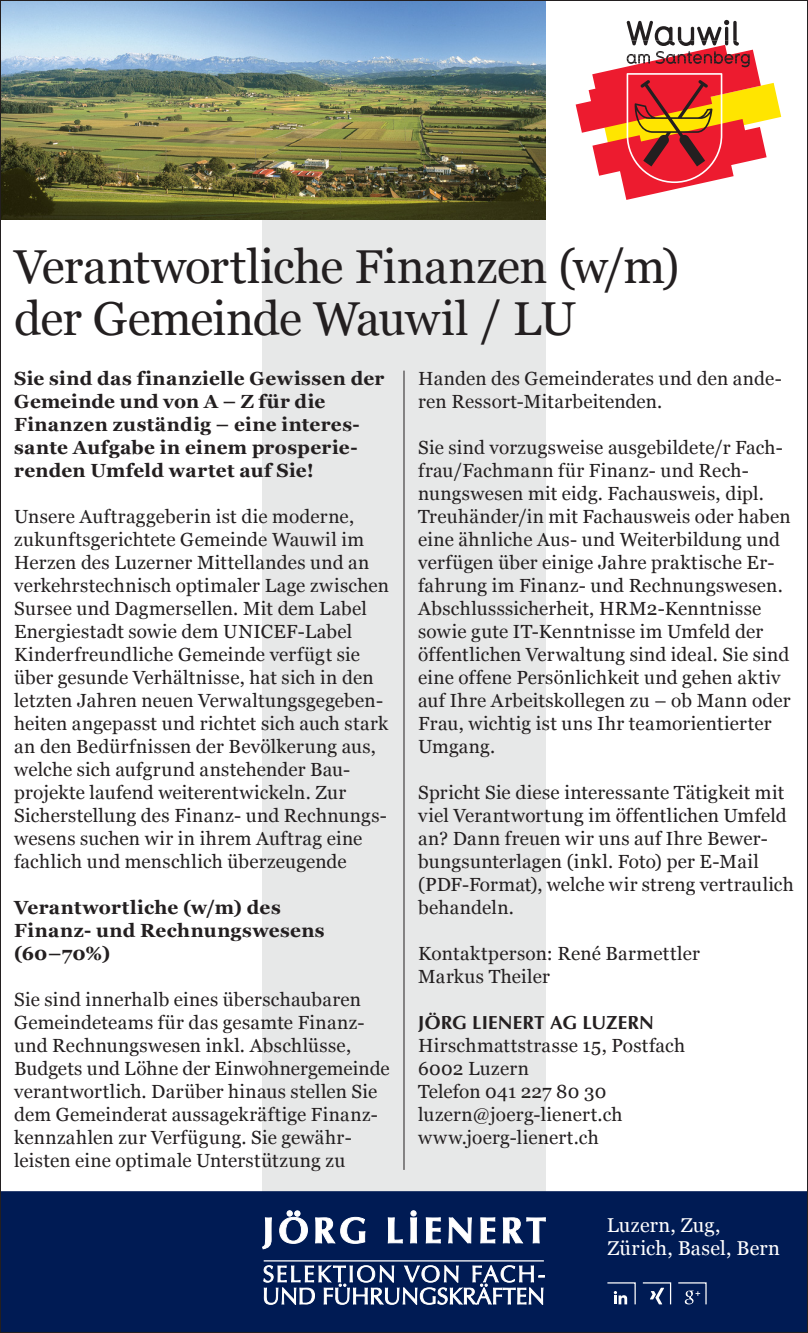
<style>
.page{position:relative;width:808px;height:1333px;background:#fff}
.page>*{position:absolute;margin:0;border:0;box-sizing:border-box;transform-origin:0 0}
.t1{font:47.5px "Georgia";letter-spacing:-.02em;color:#231f20}
.t2{font:20px/23.8px "Georgia";letter-spacing:.01em;color:#fff}
.t3{font:19px/23px "Georgia";letter-spacing:.015em;color:#231f20}
.t4{font:700 19px/23px "Georgia";letter-spacing:.02em;color:#231f20}
.t5{font:700 19px "Optima";letter-spacing:.005em;color:#231f20}
</style>
<div class="page">
<div style="left:262px;top:0;width:284px;height:1332px;background:#e7e8e8"></div>
<hr style="left:403px;top:370px;width:1px;height:799px;background:#231f20">
<img style="left:2px;top:2px;width:544px;height:218px">
<div style="left:2px;top:1191px;width:804px;height:139px;background:#001b54"></div>
<svg style="left:262px;top:1217px;width:10px;height:32px"></svg>
<svg style="left:315px;top:1216px;width:51px;height:27px"></svg>
<svg style="left:388px;top:1217px;width:15px;height:26px"></svg>
<svg style="left:426px;top:1217px;width:15px;height:26px"></svg>
<svg style="left:448px;top:1216px;width:24px;height:27px"></svg>
<svg style="left:480px;top:1217px;width:15px;height:26px"></svg>
<svg style="left:503px;top:1217px;width:43px;height:26px"></svg>
<svg style="left:263px;top:1264px;width:282px;height:40px;background:#4c5f87"></svg>
<hr style="left:264px;top:1260px;width:280px;height:1px;background:#fff">
<svg style="left:410px;top:1210px;width:7px;height:33px"></svg>
<svg style="left:279px;top:1210px;width:29px;height:33px"></svg>
<svg style="left:606px;top:1281px;width:30px;height:24px"></svg>
<svg style="left:642px;top:1281px;width:65px;height:24px;background:#2a4170"></svg>
<svg style="left:576px;top:20px;width:205px;height:180px"></svg>
<p class="t1" style="left:14px;top:231px;width:667px">Verantwortliche Finanzen (w/m)</p>
<p class="t1" style="left:14px;top:284px;width:563px">der Gemeinde Wauwil / LU</p>
<p class="t4" style="left:14px;top:366px;width:372px">Sie sind das finanzielle Gewissen der<br>Gemeinde und von A – Z für die<br>Finanzen zuständig – eine interes&shy;sante Aufgabe in einem prosperie&shy;renden Umfeld wartet auf Sie!</p>
<p class="t3" style="left:14px;top:504px;width:376px">Unsere Auftraggeberin ist die moderne, zukunftsgerichtete Gemeinde Wauwil im Herzen des Luzerner Mittellandes und an verkehrstechnisch optimaler Lage zwischen Sursee und Dagmersellen. Mit dem Label Energiestadt sowie dem UNICEF-Label Kinderfreundliche Gemeinde verfügt sie über gesunde Verhältnisse, hat sich in den letzten Jahren neuen Verwaltungsgegeben&shy;heiten angepasst und richtet sich auch stark an den Bedürfnissen der Bevölkerung aus, welche sich aufgrund anstehender Bau&shy;projekte laufend weiterentwickeln. Zur Sicherstellung des Finanz- und Rechnungs&shy;wesens suchen wir in ihrem Auftrag eine fachlich und menschlich überzeugende</p>
<p class="t4" style="left:14px;top:895px;width:268px">Verantwortliche (w/m) des</p>
<p class="t4" style="left:14px;top:918px;width:312px">Finanz- und Rechnungswesens</p>
<p class="t4" style="left:14px;top:941px;width:98px">(60–70%)</p>
<p class="t3" style="left:14px;top:987px;width:377px">Sie sind innerhalb eines überschaubaren Gemeindeteams für das gesamte Finanz&shy;und Rechnungswesen inkl. Abschlüsse, Budgets und Löhne der Einwohnergemeinde verantwortlich. Darüber hinaus stellen Sie dem Gemeinderat aussagekräftige Finanz&shy;kennzahlen zur Verfügung. Sie gewähr&shy;leisten eine optimale Unterstützung zu</p>
<p class="t3" style="left:418px;top:366px;width:365px">Handen des Gemeinderates und den ande&shy;ren Ressort-Mitarbeitenden.</p>
<p class="t3" style="left:418px;top:435px;width:374px">Sie sind vorzugsweise ausgebildete/r Fach&shy;frau/Fachmann für Finanz- und Rech&shy;nungswesen mit eidg. Fachausweis, dipl.<br>Treuhänder/in mit Fachausweis oder haben eine ähnliche Aus- und Weiterbildung und verfügen über einige Jahre praktische Er-- fahrung im Finanz- und Rechnungswesen.<br>Abschlusssicherheit, HRM2-Kenntnisse sowie gute IT-Kenntnisse im Umfeld der öffentlichen Verwaltung sind ideal. Sie sind eine offene Persönlichkeit und gehen aktiv auf Ihre Arbeitskollegen zu – ob Mann oder Frau, wichtig ist uns Ihr teamorientierter Umgang.</p>
<p class="t3" style="left:418px;top:780px;width:377px">Spricht Sie diese interessante Tätigkeit mit viel Verantwortung im öffentlichen Umfeld an? Dann freuen wir uns auf Ihre Bewer-- bungsunterlagen (inkl. Foto) per E-Mail (PDF-Format), welche wir streng vertraulich behandeln.</p>
<p class="t3" style="left:418px;top:941px;width:283px">Kontaktperson: René Barmettler</p>
<p class="t3" style="left:418px;top:964px;width:133px">Markus Theiler</p>
<p class="t5" style="left:418px;top:1011px;width:237px">JÖRG LIENERT AG LUZERN</p>
<p class="t3" style="left:418px;top:1033px;width:269px">Hirschmattstrasse 15, Postfach</p>
<p class="t3" style="left:418px;top:1056px;width:112px">6002 Luzern</p>
<p class="t3" style="left:418px;top:1079px;width:190px">Telefon 041 227 80 30</p>
<p class="t3" style="left:418px;top:1102px;width:206px">luzern@joerg-lienert.ch www.joerg-lienert.ch</p>
<p class="t2" style="left:607px;top:1211px;width:175px">Luzern, Zug,<br>Zürich, Basel, Bern</p>
</div>
